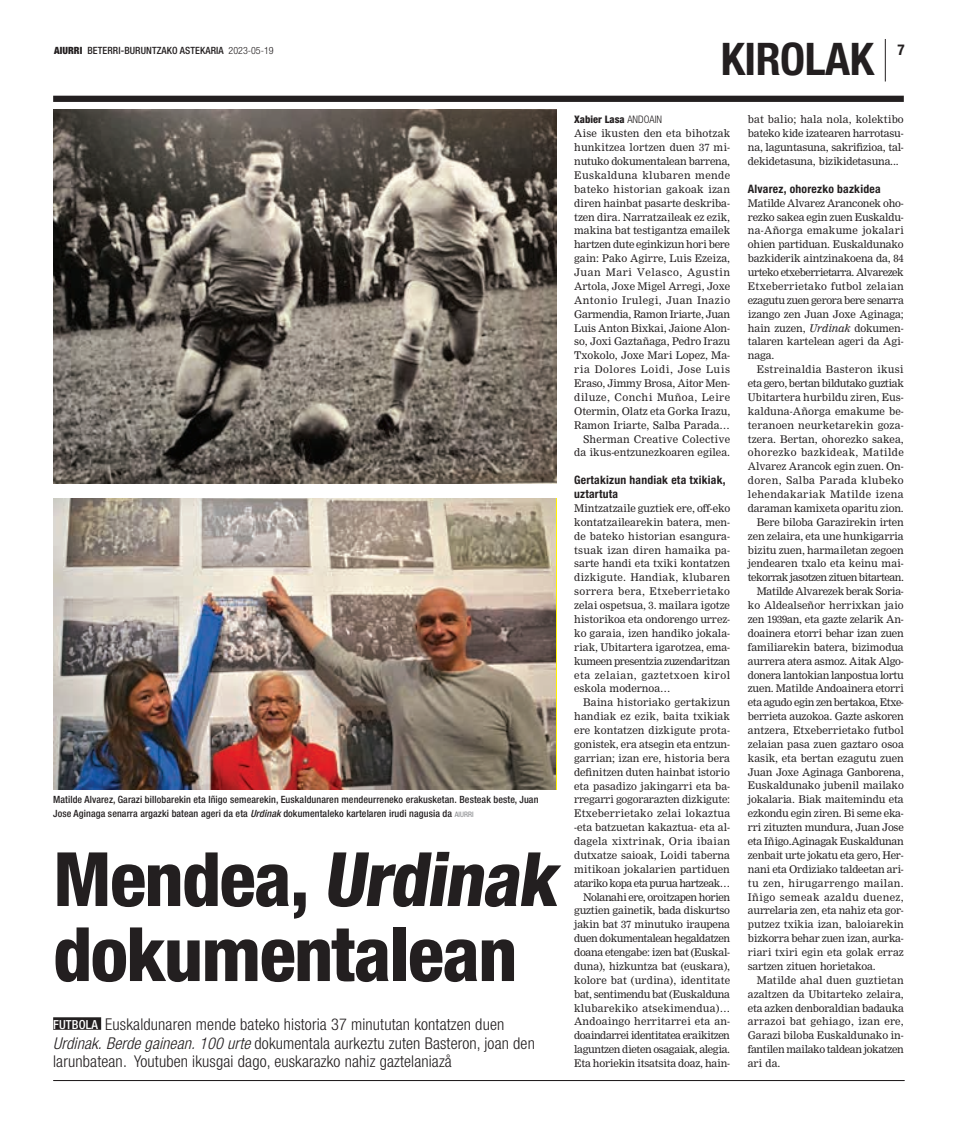
<style>
.page{position:relative;width:957px;height:1134px;background:#fff}
.page>*{position:absolute;margin:0;border:0;box-sizing:border-box;transform-origin:0 0}
.t1{font:800 condensed 75px/75px "Helvetica Neue";letter-spacing:-.02em;color:#231f20}
.t2{font:700 condensed 45px "Helvetica Neue";color:#231f20}
.t3{font:300 condensed 16.25px/18.8px "Helvetica Neue";letter-spacing:.01em;color:#231f20}
.t4{font:700 condensed 15px "Helvetica Neue";color:#231f20}
.t5{font:700 condensed 11.62px/13.9px "Helvetica Neue";letter-spacing:.02em;color:#231f20}
.t6{font:10.38px/13.9px "M Nimrod";letter-spacing:-.005em;color:#231f20;text-align:justify}
.t7{font:10.38px "M Nimrod";letter-spacing:-.03em;color:#231f20}
.t8{font:10.38px "M Nimrod";letter-spacing:.02em;color:#231f20}
.t9{font:10.38px "M Nimrod";letter-spacing:.035em;color:#231f20}
.t10{font:10.38px "M Nimrod";letter-spacing:-.035em;color:#231f20}
.t11{font:10.38px "M Nimrod";letter-spacing:-.025em;color:#231f20}
.t12{font:10.38px "M Nimrod";letter-spacing:.03em;color:#231f20}
.t13{font:10.38px "M Nimrod";letter-spacing:-.05em;color:#231f20}
.t14{font:10.38px "M Nimrod";letter-spacing:-.04em;color:#231f20}
.t15{font:800 condensed 10.38px "Helvetica Neue";color:#231f20}
.t16{font:500 condensed 10px/13.9px "Helvetica Neue";letter-spacing:.01em;color:#231f20}
.s1{font-weight:900}
.s2{font-weight:300}
.s3{font-style:italic}
.s4{font-weight:400;font-size:7.5px;color:#808285}
.s5{font-weight:500;font-size:12.5px;color:#fff}
</style>
<div class="page">
<hr style="left:885px;top:39px;width:1px;height:42px;background:#231f20">
<hr style="left:53px;top:1080px;width:851px;height:1px;background:#231f20">
<img style="left:53px;top:110px;width:503px;height:373px">
<img style="left:53px;top:498px;width:502px;height:291px">
<div style="left:53px;top:96px;width:851px;height:6px;background:#231f20"></div>
<div style="left:53px;top:1017px;width:48px;height:13px;background:#231f20"></div>
<h2 class="t2" style="left:721px;top:32px;width:155px">kirolak</h2>
<p class="t16" style="left:54px;top:44px;width:221px"><span class="s1">AIURRI</span> BETERRI-BURUNTZAKO ASTEKARIA <span class="s2">2023-05-19</span></p>
<h3 class="t4" style="left:897px;top:41px;width:9px">7</h3>
<p class="t16" style="left:53px;top:793px;width:487px">Matilde Alvarez, Garazi billobarekin eta Iñigo semearekin, Euskaldunaren mendeurreneko erakusketan. Besteak beste, Juan<br>Jose Aginaga senarra argazki batean ageri da eta <span class="s3">Urdinak</span> dokumentaleko kartelaren irudi nagusia da <span class="s4">AIURRI</span></p>
<h1 class="t1" style="left:53px;top:840px;width:517px">Mendea, Urdinak dokumentalean</h1>
<h3 class="t3" style="left:53px;top:1014px;width:483px"><span class="s5">FUTBOLA</span> Euskaldunaren mende bateko historia 37 minututan kontatzen duen<br><span class="s3">Urdinak. Berde gainean. 100 urte</span> dokumentala aurkeztu zuten Basteron, joan den larunbatean. Youtuben ikusgai dago, euskarazko nahiz gaztelaniazå</h3>
<p class="t15" style="left:574px;top:113px;width:90px">Xabier Lasa <span class="s2">andoain</span></p>
<p class="t6" style="left:574px;top:127px;width:158px;text-align:right">Aise ikusten den eta bihotzak hunkitzea lortzen duen 37 mi&shy;nutuko dokumentalean barrena,<br>Euskalduna klubaren mende bateko historian gakoak izan diren hainbat pasarte deskriba&shy;tzen dira. Narratzaileak ez ezik, makina bat testigantza emailek hartzen dute eginkizun hori bere gain: Pako Agirre, Luis Ezeiza,<br>Juan Mari Velasco, Agustin<br>Artola, Joxe Migel Arregi, Joxe<br>Antonio Irulegi, Juan Inazio<br>Garmendia, Ramon Iriarte, Juan<br>Luis Anton Bixkai, Jaione Alon&shy;so, Joxi Gaztañaga, Pedro Irazu<br>Txokolo, Joxe Mari Lopez, Ma&shy;ria Dolores Loidi, Jose Luis<br>Eraso, Jimmy Brosa, Aitor Men&shy;diluze, Conchi Muñoa, Leire<br>Otermin, Olatz eta Gorka Irazu,<br>Ramon Iriarte, Salba Parada…<br>Sherman Creative Colective da ikus-entzunezkoaren egilea.</p>
<p class="t5" style="left:574px;top:473px;width:153px">Gertakizun handiak eta txikiak, uztartuta</p>
<p class="t6" style="left:574px;top:501px;width:158px">Mintzatzaile guztiek ere, off-eko kontatzailearekin batera, men&shy;de bateko historian esangura&shy;tsuak izan diren hamaika pa&shy;sarte handi eta txiki kontatzen dizkigute. Handiak, klubaren sorrera bera, Etxeberrietako zelai ospetsua, 3. mailara igotze historikoa eta ondorengo urrez&shy;ko garaia, izen handiko jokala&shy;riak, Ubitartera igarotzea, ema&shy;kumeen presentzia zuzendaritzan eta zelaian, gaztetxoen kirol eskola modernoa…</p>
<p class="t6" style="left:574px;top:696px;width:157px;text-align:right">Baina historiako gertakizun handiak ez ezik, baita txikiak ere kontatzen dizkigute prota&shy;gonistek, era atsegin eta entzun&shy;garrian; izan ere, historia bera definitzen duten hainbat istorio eta pasadizo jakingarri eta ba&shy;rregarri gogorarazten dizkigute:<br>Etxeberrietako zelai lokaztua -eta batzuetan kakaztua- eta al&shy;dagela xixtrinak, Oria ibaian dutxatze saioak, Loidi taberna mitikoan jokalarien partiduen atariko kopa eta purua hartzeak…<br>Nolanahi ere, oroitzapen horien guztien gainetik, bada diskurtso jakin bat 37 minutuko iraupena duen dokumentalean hegaldatzen doana etengabe: izen bat (Euskal&shy;duna), hizkuntza bat (euskara), kolore bat (urdina), identitate bat, sentimendu bat (Euskalduna klubarekiko atsekimendua)…<br>Andoaingo herritarrei eta an&shy;doaindarrei identitatea eraikitzen laguntzen dieten osagaiak, alegia.<br>Eta horiekin itsatsita doaz, hain-</p>
<p class="t6" style="left:748px;top:113px;width:157px">bat balio; hala nola, kolektibo bateko kide izatearen harrotasu&shy;na, laguntasuna, sakrifizioa, tal&shy;dekidetasuna, bizikidetasuna...</p>
<p class="t5" style="left:748px;top:182px;width:134px">Alvarez, ohorezko bazkidea</p>
<p class="t6" style="left:748px;top:196px;width:157px">Matilde Alvarez Aranconek oho&shy;rezko sakea egin zuen Euskaldu&shy;na-Añorga emakume jokalari ohien partiduan. Euskaldunako bazkiderik aintzinakoena da, 84 urteko etxeberrietarra. Alvarezek Etxeberrietako futbol zelaian ezagutu zuen gerora bere senarra izango zen Juan Joxe Aginaga; hain zuzen, <span class="s3">Urdinak</span> dokumen&shy;talaren kartelean ageri da Agi&shy;naga.</p>
<p class="t8" style="left:756px;top:363px;width:148px">Estreinaldia Basteron ikusi</p>
<p class="t10" style="left:748px;top:377px;width:157px">eta gero, bertan bildutako guztiak</p>
<p class="t6" style="left:748px;top:390px;width:157px">Ubitartera hurbildu ziren, Eus-</p>
<p class="t6" style="left:748px;top:404px;width:157px">kalduna-Añorga emakume be-</p>
<p class="t8" style="left:748px;top:419px;width:157px">teranoen neurketarekin goza-</p>
<p class="t6" style="left:748px;top:432px;width:157px">tzera. Bertan, ohorezko sakea,</p>
<p class="t9" style="left:748px;top:446px;width:157px">ohorezko bazkideak, Matilde</p>
<p class="t6" style="left:748px;top:460px;width:157px">Alvarez Arancok egin zuen. On-</p>
<p class="t12" style="left:748px;top:474px;width:157px">doren, Salba Parada klubeko</p>
<p class="t9" style="left:748px;top:488px;width:157px">lehendakariak Matilde izena</p>
<p class="t6" style="left:748px;top:501px;width:157px">daraman kamixeta oparitu zion.</p>
<p class="t6" style="left:756px;top:515px;width:149px">Bere biloba Garazirekin irten</p>
<p class="t6" style="left:748px;top:529px;width:157px">zen zelaira, eta une hunkigarria</p>
<p class="t6" style="left:748px;top:543px;width:157px">bizitu zuen, harmailetan zegoen</p>
<p class="t6" style="left:748px;top:557px;width:157px">jendearen txalo eta keinu mai-</p>
<p class="t13" style="left:748px;top:571px;width:158px">tekorrak jasotzen zituen bitartean.</p>
<p class="t7" style="left:756px;top:585px;width:149px">Matilde Alvarezek berak Soria-</p>
<p class="t6" style="left:748px;top:598px;width:157px">ko Aldealseñor herrixkan jaio</p>
<p class="t6" style="left:748px;top:612px;width:157px">zen 1939an, eta gazte zelarik An-</p>
<p class="t6" style="left:748px;top:626px;width:157px">doainera etorri behar izan zuen</p>
<p class="t6" style="left:748px;top:640px;width:157px">familiarekin batera, bizimodua</p>
<p class="t11" style="left:748px;top:655px;width:157px">aurrera atera asmoz. Aitak Algo-</p>
<p class="t7" style="left:748px;top:668px;width:157px">donera lantokian lanpostua lortu</p>
<p class="t6" style="left:748px;top:682px;width:157px">zuen. Matilde Andoainera etorri</p>
<p class="t14" style="left:748px;top:696px;width:157px">eta agudo egin zen bertakoa, Etxe-</p>
<p class="t6" style="left:748px;top:709px;width:157px">berrieta auzokoa. Gazte askoren</p>
<p class="t6" style="left:748px;top:723px;width:157px">antzera, Etxeberrietako futbol</p>
<p class="t6" style="left:748px;top:737px;width:157px">zelaian pasa zuen gaztaro osoa</p>
<p class="t6" style="left:748px;top:751px;width:158px">kasik, eta bertan ezagutu zuen</p>
<p class="t6" style="left:748px;top:765px;width:157px">Juan Joxe Aginaga Ganborena,</p>
<p class="t6" style="left:748px;top:779px;width:157px">Euskaldunako jubenil mailako</p>
<p class="t6" style="left:748px;top:793px;width:157px">jokalaria. Biak maitemindu eta</p>
<p class="t6" style="left:748px;top:807px;width:157px">ezkondu egin ziren. Bi seme eka-</p>
<p class="t6" style="left:748px;top:820px;width:157px">rri zituzten mundura, Juan Jose</p>
<p class="t7" style="left:748px;top:835px;width:157px">eta Iñigo.Aginagak Euskaldunan</p>
<p class="t11" style="left:748px;top:849px;width:157px">zenbait urte jokatu eta gero, Her-</p>
<p class="t6" style="left:748px;top:862px;width:157px">nani eta Ordiziako taldeetan ari-</p>
<p class="t12" style="left:748px;top:877px;width:157px">tu zen, hirugarrengo mailan.</p>
<p class="t9" style="left:748px;top:890px;width:157px">Iñigo semeak azaldu duenez,</p>
<p class="t6" style="left:748px;top:904px;width:157px">aurrelaria zen, eta nahiz eta gor-</p>
<p class="t6" style="left:748px;top:918px;width:157px">putzez txikia izan, baloiarekin</p>
<p class="t6" style="left:748px;top:931px;width:157px">bizkorra behar zuen izan, aurka-</p>
<p class="t6" style="left:748px;top:945px;width:157px">riari txiri egin eta golak erraz</p>
<p class="t6" style="left:748px;top:959px;width:129px">sartzen zituen horietakoa.</p>
<p class="t6" style="left:756px;top:973px;width:149px">Matilde ahal duen guztietan</p>
<p class="t6" style="left:748px;top:987px;width:157px">azaltzen da Ubitarteko zelaira,</p>
<p class="t6" style="left:748px;top:1001px;width:157px">eta azken denboraldian badauka</p>
<p class="t8" style="left:748px;top:1015px;width:157px">arrazoi bat gehiago, izan ere,</p>
<p class="t6" style="left:748px;top:1029px;width:157px">Garazi biloba Euskaldunako in-</p>
<p class="t10" style="left:748px;top:1043px;width:157px">fantilen mailako taldean jokatzen</p>
<p class="t6" style="left:748px;top:1056px;width:34px">ari da.</p>
</div>
